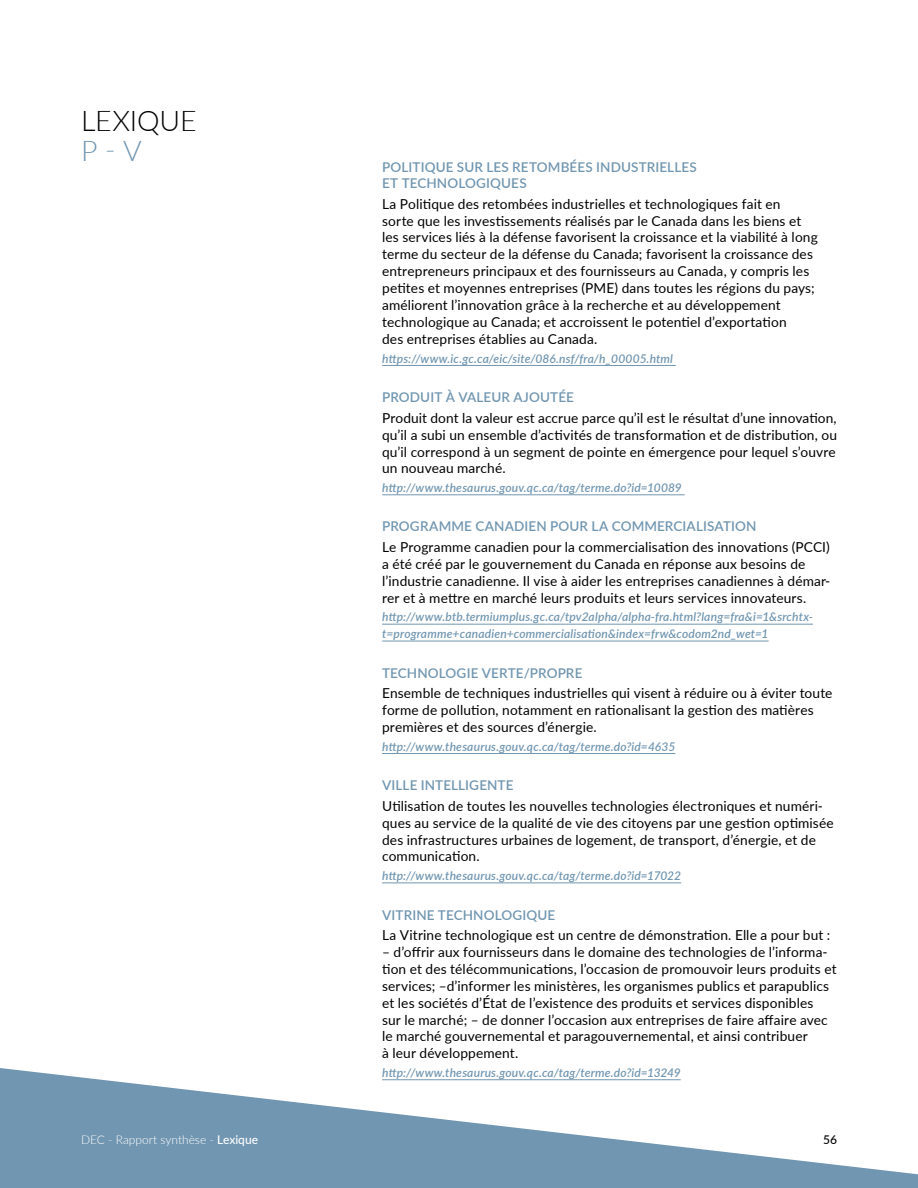
<style>
.page{position:relative;width:918px;height:1188px;background:#fff}
.page>*{position:absolute;margin:0;border:0;box-sizing:border-box;transform-origin:0 0}
.t1{font:300 28.5px "Lato";letter-spacing:-.005em;color:#000}
.t2{font:300 28.5px "Lato";color:#7196b1}
.t3{font:13.65px/16.8px "Lato";letter-spacing:.01em;color:#000}
.t4{font:600 13.5px/16.2px "Lato";letter-spacing:.01em;color:#7196b1}
.t5{font:italic 600 12px/16.8px "Lato";letter-spacing:.015em;color:#7196b1}
.t6{font:300 12px "Lato";color:#fff}
.t7{font:500 12px "Lato";color:#000}
.s1{font-weight:500}
</style>
<div class="page">
<svg style="left:0;top:1068px;width:918px;height:120px;fill:#7196b1"></svg>
<hr style="left:382px;top:365px;width:294px;height:1px;background:#7196b1">
<hr style="left:382px;top:495px;width:303px;height:1px;background:#7196b1">
<hr style="left:382px;top:624px;width:431px;height:1px;background:#7196b1">
<hr style="left:382px;top:641px;width:387px;height:1px;background:#7196b1">
<hr style="left:382px;top:753px;width:293px;height:1px;background:#7196b1">
<hr style="left:382px;top:883px;width:299px;height:1px;background:#7196b1">
<hr style="left:382px;top:1079px;width:299px;height:1px;background:#7196b1">
<h1 class="t1" style="left:81px;top:101px;width:117px">LEXIQUE</h1>
<h1 class="t2" style="left:81px;top:131px;width:62px">P - V</h1>
<p class="t4" style="left:382px;top:158px;width:316px">POLITIQUE SUR LES RETOMBÉES INDUSTRIELLES<br>ET TECHNOLOGIQUES</p>
<p class="t3" style="left:382px;top:195px;width:437px">La Politique des retombées industrielles et technologiques fait en<br>sorte que les investissements réalisés par le Canada dans les biens et les services liés à la défense favorisent la croissance et la viabilité à long terme du secteur de la défense du Canada; favorisent la croissance des entrepreneurs principaux et des fournisseurs au Canada, y compris les petites et moyennes entreprises (PME) dans toutes les régions du pays; améliorent l’innovation grâce à la recherche et au développement technologique au Canada; et accroissent le potentiel d’exportation<br>des entreprises établies au Canada.</p>
<p class="t5" style="left:382px;top:349px;width:292px">https://www.ic.gc.ca/eic/site/086.nsf/fra/h_00005.html</p>
<p class="t4" style="left:382px;top:389px;width:193px">PRODUIT À VALEUR AJOUTÉE</p>
<p class="t3" style="left:382px;top:409px;width:456px;text-align:justify">Produit dont la valeur est accrue parce qu’il est le résultat d’une innovation, qu’il a subi un ensemble d’activités de transformation et de distribution, ou qu’il correspond à un segment de pointe en émergence pour lequel s’ouvre un nouveau marché.</p>
<p class="t5" style="left:382px;top:479px;width:301px">http://www.thesaurus.gouv.qc.ca/tag/terme.do?id=10089</p>
<p class="t4" style="left:382px;top:518px;width:376px">PROGRAMME CANADIEN POUR LA COMMERCIALISATION</p>
<p class="t3" style="left:382px;top:538px;width:450px">Le Programme canadien pour la commercialisation des innovations (PCCI) a été créé par le gouvernement du Canada en réponse aux besoins de l’industrie canadienne. Il vise à aider les entreprises canadiennes à démar&shy;rer et à mettre en marché leurs produits et leurs services innovateurs.</p>
<p class="t5" style="left:382px;top:608px;width:432px">http://www.btb.termiumplus.gc.ca/tpv2alpha/alpha-fra.html?lang=fra&amp;i=1&amp;srchtx&shy;t=programme+canadien+commercialisation&amp;index=frw&amp;codom2nd_wet=1</p>
<p class="t4" style="left:382px;top:664px;width:202px">TECHNOLOGIE VERTE/PROPRE</p>
<p class="t3" style="left:382px;top:684px;width:452px">Ensemble de techniques industrielles qui visent à réduire ou à éviter toute forme de pollution, notamment en rationalisant la gestion des matières premières et des sources d’énergie.</p>
<p class="t5" style="left:382px;top:737px;width:295px">http://www.thesaurus.gouv.qc.ca/tag/terme.do?id=4635</p>
<p class="t4" style="left:382px;top:777px;width:133px">VILLE INTELLIGENTE</p>
<p class="t3" style="left:382px;top:797px;width:453px">Utilisation de toutes les nouvelles technologies électroniques et numéri&shy;ques au service de la qualité de vie des citoyens par une gestion optimisée des infrastructures urbaines de logement, de transport, d’énergie, et de communication.</p>
<p class="t5" style="left:382px;top:867px;width:301px">http://www.thesaurus.gouv.qc.ca/tag/terme.do?id=17022</p>
<p class="t4" style="left:382px;top:906px;width:175px">VITRINE TECHNOLOGIQUE</p>
<p class="t3" style="left:382px;top:926px;width:450px">La Vitrine technologique est un centre de démonstration. Elle a pour but :</p>
<p class="t3" style="left:382px;top:943px;width:456px">– d’offrir aux fournisseurs dans le domaine des technologies de l’informa&shy;tion et des télécommunications, l’occasion de promouvoir leurs produits et services; –d’informer les ministères, les organismes publics et parapublics et les sociétés d’État de l’existence des produits et services disponibles<br>sur le marché; – de donner l’occasion aux entreprises de faire affaire avec le marché gouvernemental et paragouvernemental, et ainsi contribuer<br>à leur développement.</p>
<p class="t5" style="left:382px;top:1064px;width:300px">http://www.thesaurus.gouv.qc.ca/tag/terme.do?id=13249</p>
<p class="t6" style="left:81px;top:1131px;width:179px">DEC - Rapport synthèse - <span class="s1">Lexique</span></p>
<p class="t7" style="left:823px;top:1131px;width:15px">56</p>
</div>
